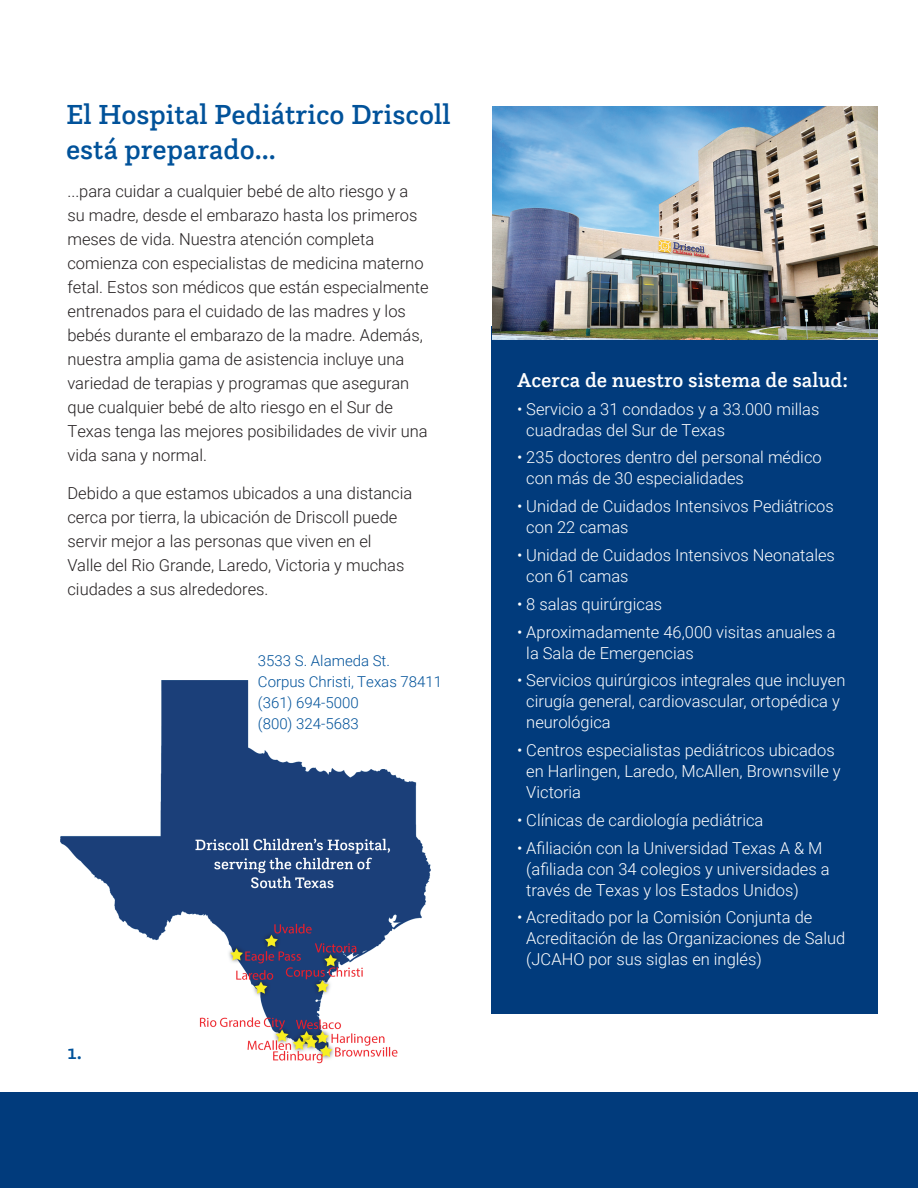
<style>
.page{position:relative;width:918px;height:1188px;background:#fff}
.page>*{position:absolute;margin:0;border:0;box-sizing:border-box;transform-origin:0 0}
.t1{font:500 28.8px/34.5px "Questa Slab";color:#01529a}
.t2{font:500 21px "Questa Slab";color:#fff}
.t3{font:500 21px "Questa Slab";color:#01529a}
.t4{font:300 16.5px/21px "Roboto";color:#fff}
.t5{font:300 16.5px/24px "Roboto";color:#231f20}
.t6{font:300 15px/21px "Roboto";color:#01529a}
</style>
<div class="page">
<img style="left:60px;top:680px;width:371px;height:384px">
<div style="left:0;top:1093px;width:918px;height:95px;background:#013b7c"></div>
<div style="left:491px;top:326px;width:387px;height:688px;background:#013b7c"></div>
<img style="left:492px;top:107px;width:385px;height:232px">
<h1 class="t1" style="left:66px;top:97px;width:386px">El Hospital Pediátrico Driscoll está preparado...</h1>
<p class="t5" style="left:68px;top:179px;width:363px">...para cuidar a cualquier bebé de alto riesgo y a su madre, desde el embarazo hasta los primeros meses de vida. Nuestra atención completa comienza con especialistas de medicina materno fetal. Estos son médicos que están especialmente entrenados para el cuidado de las madres y los bebés durante el embarazo de la madre. Además, nuestra amplia gama de asistencia incluye una variedad de terapias y programas que aseguran que cualquier bebé de alto riesgo en el Sur de Texas tenga las mejores posibilidades de vivir una vida sana y normal.</p>
<p class="t5" style="left:68px;top:480px;width:346px">Debido a que estamos ubicados a una distancia cerca por tierra, la ubicación de Driscoll puede servir mejor a las personas que viven en el<br>Valle del Rio Grande, Laredo, Victoria y muchas ciudades a sus alrededores.</p>
<p class="t3" style="left:68px;top:1038px;width:16px">1.</p>
<p class="t6" style="left:258px;top:649px;width:186px">3533 S. Alameda St.<br>Corpus Christi, Texas 78411 (361) 694-5000<br>(800) 324-5683</p>
<p class="t2" style="left:517px;top:367px;width:332px">Acerca de nuestro sistema de salud:</p>
<p class="t4" style="left:526px;top:398px;width:295px;text-indent:-9px">• Servicio a 31 condados y a 33.000 millas cuadradas del Sur de Texas</p>
<p class="t4" style="left:526px;top:447px;width:297px;text-indent:-9px">• 235 doctores dentro del personal médico con más de 30 especialidades</p>
<p class="t4" style="left:526px;top:495px;width:309px;text-indent:-9px">• Unidad de Cuidados Intensivos Pediátricos con 22 camas</p>
<p class="t4" style="left:526px;top:544px;width:310px;text-indent:-9px">• Unidad de Cuidados Intensivos Neonatales con 61 camas</p>
<p class="t4" style="left:517px;top:593px;width:146px">• 8 salas quirúrgicas</p>
<p class="t4" style="left:526px;top:621px;width:311px;text-indent:-9px">• Aproximadamente 46,000 visitas anuales a la Sala de Emergencias</p>
<p class="t4" style="left:526px;top:669px;width:321px;text-indent:-9px">• Servicios quirúrgicos integrales que incluyen cirugía general, cardiovascular, ortopédica y neurológica</p>
<p class="t4" style="left:526px;top:739px;width:316px;text-indent:-9px">• Centros especialistas pediátricos ubicados en Harlingen, Laredo, McAllen, Brownsville y<br>Victoria</p>
<p class="t4" style="left:517px;top:809px;width:248px">• Clínicas de cardiología pediátrica</p>
<p class="t4" style="left:526px;top:837px;width:305px;text-indent:-9px">• Afiliación con la Universidad Texas A &amp; M (afiliada con 34 colegios y universidades a través de Texas y los Estados Unidos)</p>
<p class="t4" style="left:526px;top:906px;width:320px;text-indent:-9px">• Acreditado por la Comisión Conjunta de<br>Acreditación de las Organizaciones de Salud (JCAHO por sus siglas en inglés)</p>
</div>
